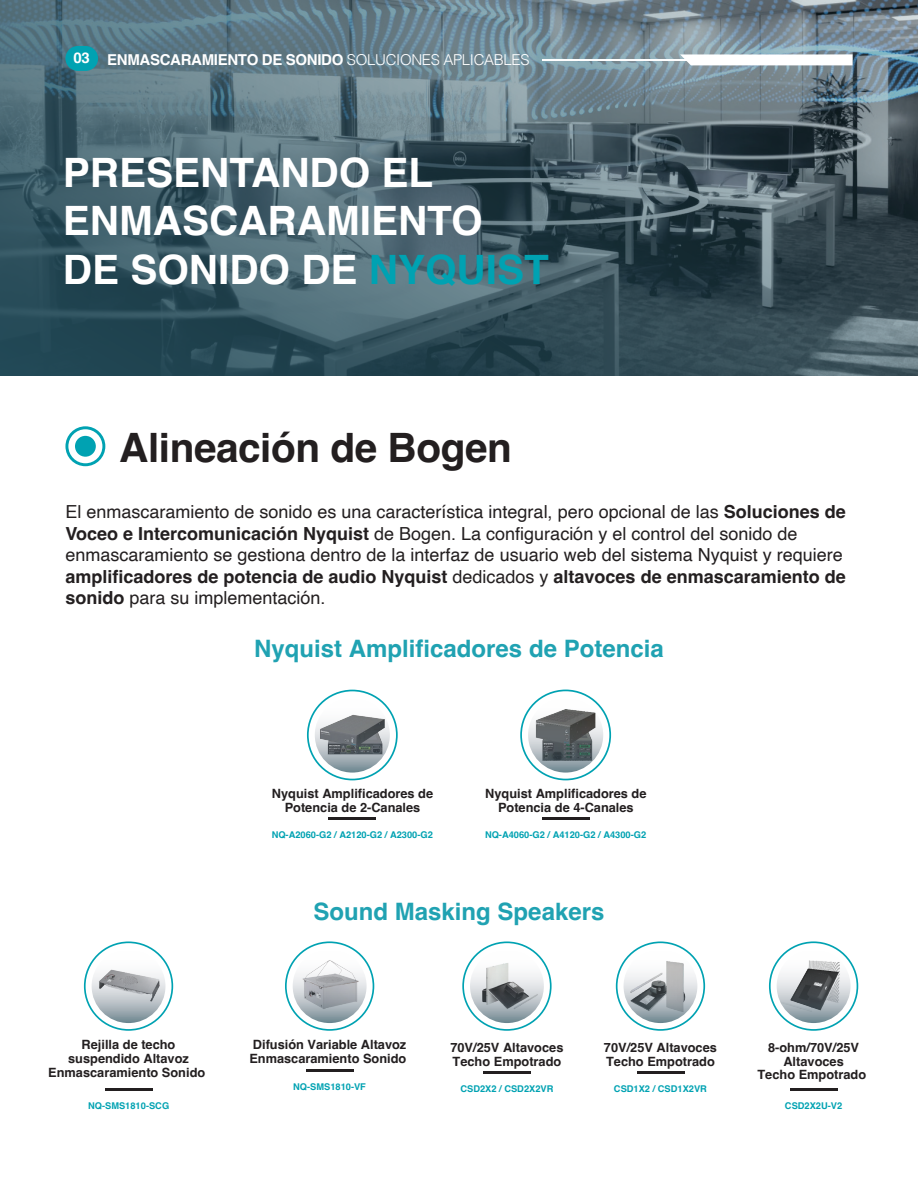
<style>
.page{position:relative;width:918px;height:1188px;background:#fff}
.page>*{position:absolute;margin:0;border:0;box-sizing:border-box;transform-origin:0 0}
.t1{font:700 40.5px/48.6px "Helvetica";color:#fff}
.t2{font:700 40.5px "Helvetica";letter-spacing:-.01em;color:#231f20}
.t3{font:700 24px "Helvetica";color:#20a2b2}
.t4{font:18px/21.6px "Helvetica";color:#231f20}
.t5{font:700 15px "Helvetica";letter-spacing:-.02em;color:#fff}
.t6{font:700 12.75px/13.8px "Helvetica";color:#231f20;text-align:center}
.t7{font:700 9.3px "Helvetica";color:#00a2b2}
.s1{font-weight:300}
.s2{color:#00a2b2}
.s3{font-weight:700}
</style>
<div class="page">
<svg style="left:0;top:0;width:918px;height:376px;background:#4b646e"></svg>
<svg style="left:680px;top:54px;width:173px;height:11px"></svg>
<hr style="left:542px;top:59px;width:147px;height:2px;background:#fff">
<div style="left:65px;top:46px;width:33px;height:25px;background:#00a2b2;border-radius:12px"></div>
<svg style="left:65px;top:426px;width:40px;height:40px"></svg>
<div style="left:75px;top:436px;width:21px;height:21px;background:#00a2b2;border-radius:50%"></div>
<hr style="left:329px;top:818px;width:47px;height:2px;background:#231f20">
<hr style="left:542px;top:818px;width:47px;height:2px;background:#231f20">
<div style="left:307px;top:690px;width:91px;height:90px;border:2px solid #00a2b2;border-radius:50%"></div>
<svg style="left:315px;top:697px;width:75px;height:76px"></svg>
<div style="left:520px;top:690px;width:91px;height:90px;border:2px solid #00a2b2;border-radius:50%"></div>
<svg style="left:528px;top:697px;width:75px;height:76px"></svg>
<hr style="left:105px;top:1088px;width:47px;height:3px;background:#231f20">
<img style="left:96px;top:952px;width:67px;height:66px">
<div style="left:84px;top:941px;width:89px;height:90px;border:2px solid #00a2b2;border-radius:50%"></div>
<svg style="left:92px;top:949px;width:73px;height:74px"></svg>
<hr style="left:306px;top:1069px;width:47px;height:3px;background:#231f20">
<img style="left:293px;top:949px;width:74px;height:73px">
<div style="left:285px;top:941px;width:89px;height:90px;border:2px solid #00a2b2;border-radius:50%"></div>
<svg style="left:293px;top:949px;width:74px;height:74px"></svg>
<hr style="left:483px;top:1071px;width:48px;height:3px;background:#231f20">
<div style="left:462px;top:941px;width:90px;height:90px;border:2px solid #00a2b2;border-radius:50%"></div>
<svg style="left:470px;top:949px;width:74px;height:74px"></svg>
<hr style="left:637px;top:1071px;width:47px;height:3px;background:#231f20">
<div style="left:616px;top:941px;width:89px;height:90px;border:2px solid #00a2b2;border-radius:50%"></div>
<svg style="left:624px;top:949px;width:73px;height:74px"></svg>
<hr style="left:790px;top:1088px;width:47px;height:3px;background:#231f20">
<div style="left:769px;top:941px;width:89px;height:90px;border:2px solid #00a2b2;border-radius:50%"></div>
<svg style="left:777px;top:949px;width:74px;height:74px"></svg>
<p class="t5" style="left:73px;top:51px;width:458px">03 ENMASCARAMIENTO DE SONIDO <span class="s1">SOLUCIONES APLICABLES</span></p>
<h1 class="t1" style="left:63px;top:153px;width:488px">PRESENTANDO EL<br>ENMASCARAMIENTO<br>DE SONIDO DE <span class="s2">NYQUIST</span></h1>
<h1 class="t2" style="left:119px;top:423px;width:394px">Alineación de Bogen</h1>
<p class="t4" style="left:65px;top:501px;width:782px">El enmascaramiento de sonido es una característica integral, pero opcional de las <span class="s3">Soluciones de Voceo e Intercomunicación Nyquist</span> de Bogen. La configuración y el control del sonido de enmascaramiento se gestiona dentro de la interfaz de usuario web del sistema Nyquist y requiere <span class="s3">amplificadores de potencia de audio Nyquist</span> dedicados y <span class="s3">altavoces de enmascaramiento de sonido</span> para su implementación.</p>
<h2 class="t3" style="left:254px;top:634px;width:411px">Nyquist Amplificadores de Potencia</h2>
<p class="t6" style="left:272px;top:788px;width:163px">Nyquist Amplificadores de<br>Potencia de 2-Canales</p>
<p class="t7" style="left:272px;top:829px;width:163px">NQ-A2060-G2 / A2120-G2 / A2300-G2</p>
<p class="t6" style="left:485px;top:788px;width:163px">Nyquist Amplificadores de<br>Potencia de 4-Canales</p>
<p class="t7" style="left:485px;top:829px;width:163px">NQ-A4060-G2 / A4120-G2 / A4300-G2</p>
<h2 class="t3" style="left:314px;top:897px;width:292px">Sound Masking Speakers</h2>
<p class="t6" style="left:48px;top:1039px;width:159px">Rejilla de techo suspendido Altavoz<br>Enmascaramiento Sonido</p>
<p class="t7" style="left:88px;top:1100px;width:83px">NQ-SMS1810-SCG</p>
<p class="t6" style="left:249px;top:1039px;width:159px;text-align:left">Difusión Variable Altavoz<br>Enmascaramiento Sonido</p>
<p class="t7" style="left:293px;top:1081px;width:74px">NQ-SMS1810-VF</p>
<p class="t6" style="left:450px;top:1042px;width:115px;text-align:left">70V/25V Altavoces<br>Techo Empotrado</p>
<p class="t7" style="left:460px;top:1083px;width:95px">CSD2X2 / CSD2X2VR</p>
<p class="t6" style="left:604px;top:1042px;width:115px;text-align:left">70V/25V Altavoces<br>Techo Empotrado</p>
<p class="t7" style="left:614px;top:1083px;width:95px">CSD1X2 / CSD1X2VR</p>
<p class="t6" style="left:757px;top:1042px;width:110px">8-ohm/70V/25V<br>Altavoces<br>Techo Empotrado</p>
<p class="t7" style="left:785px;top:1100px;width:59px">CSD2X2U-V2</p>
</div>
